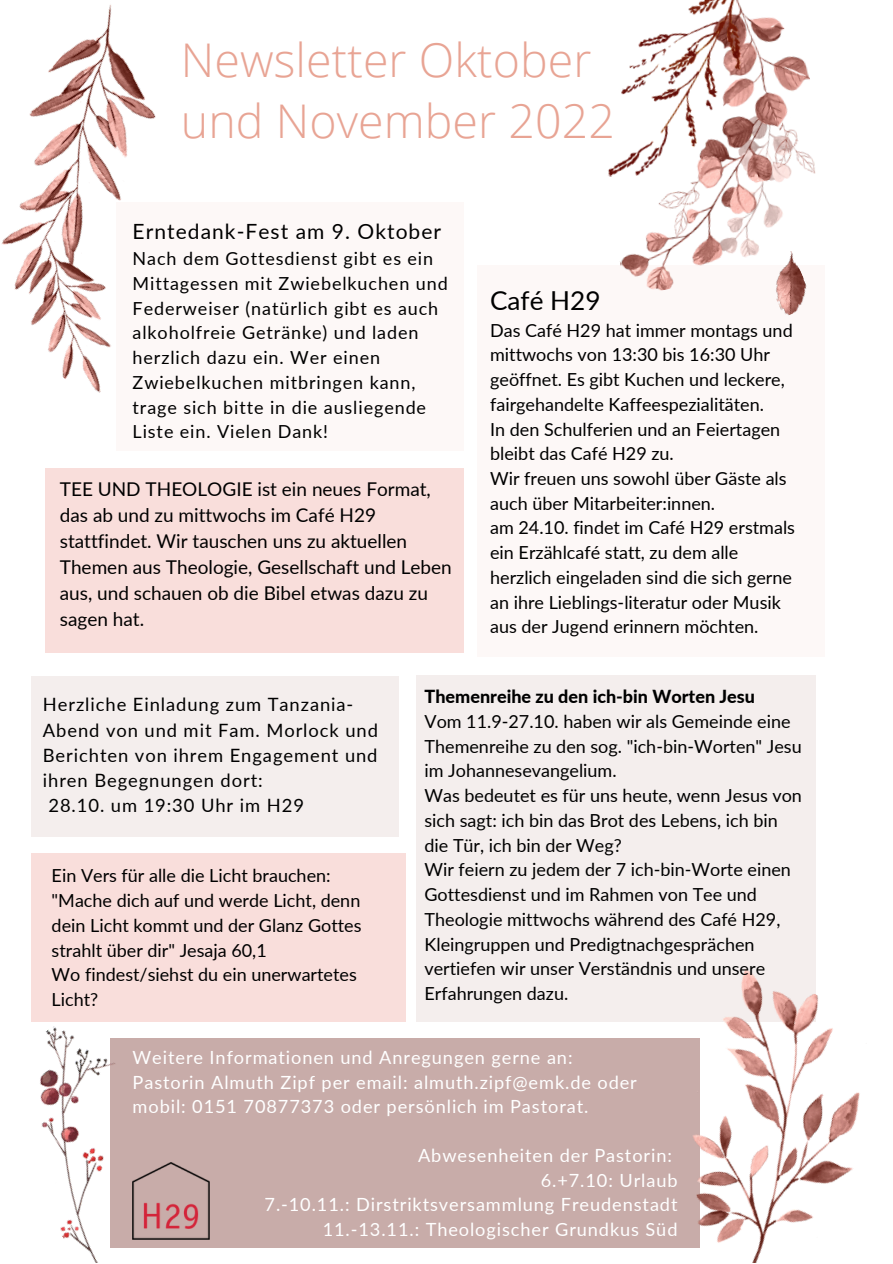
<style>
.page{position:relative;width:893px;height:1264px;background:#fff}
.page>*{position:absolute;margin:0;border:0;box-sizing:border-box;transform-origin:0 0}
.t1{font:300 46.5px/60.8px "Open Sans";letter-spacing:.005em;color:#e8a494}
.t2{font:26.1px "Lato";color:#000}
.t3{font:21px "Lato";letter-spacing:.05em;color:#000}
.t4{font:19.05px/26.1px "Lato";color:#000}
.t5{font:18.3px "Lato";letter-spacing:.05em;color:#000}
.t6{font:18.15px/24.5px "Lato";letter-spacing:.05em;color:#fff}
.t7{font:18px/24.8px "Lato";color:#000}
.t8{font:18px/24.8px "Lato";letter-spacing:.05em;color:#000}
.t9{font:800 18px "Lato";color:#000}
</style>
<div class="page">
<div style="left:477px;top:265px;width:347px;height:391px;background:#fdf8f7"></div>
<div style="left:31px;top:853px;width:374px;height:168px;background:#f9dedb"></div>
<div style="left:46px;top:468px;width:418px;height:185px;background:#f9dedb"></div>
<div style="left:31px;top:675px;width:368px;height:161px;background:#f4eeed"></div>
<div style="left:111px;top:1038px;width:589px;height:209px;background:#c8aca9"></div>
<div style="left:416px;top:675px;width:399px;height:346px;background:#f4eeed"></div>
<img style="left:1px;top:4px;width:155px;height:389px">
<img style="left:31px;top:1021px;width:189px;height:241px">
<img style="left:620px;top:17px;width:196px;height:274px">
<img style="left:608px;top:0;width:154px;height:200px">
<img style="left:602px;top:956px;width:258px;height:306px">
<img style="left:760px;top:250px;width:54px;height:65px">
<div style="left:116px;top:202px;width:347px;height:249px;background:#fdf8f7"></div>
<img style="left:133px;top:1162px;width:76px;height:77px">
<h1 class="t1" style="left:181px;top:28px;width:435px">Newsletter Oktober und November 2022</h1>
<p class="t3" style="left:133px;top:219px;width:310px">Erntedank-Fest am 9. Oktober</p>
<p class="t8" style="left:133px;top:246px;width:316px">Nach dem Gottesdienst gibt es ein<br>Mittagessen mit Zwiebelkuchen und<br>Federweiser (natürlich gibt es auch alkoholfreie Getränke) und laden herzlich dazu ein. Wer einen<br>Zwiebelkuchen mitbringen kann, trage sich bitte in die ausliegende<br>Liste ein. Vielen Dank!</p>
<p class="t4" style="left:60px;top:475px;width:393px">TEE UND THEOLOGIE ist ein neues Format, das ab und zu mittwochs im Café H29 stattfindet. Wir tauschen uns zu aktuellen Themen aus Theologie, Gesellschaft und Leben aus, und schauen ob die Bibel etwas dazu zu sagen hat.</p>
<h2 class="t2" style="left:490px;top:284px;width:112px">Café H29</h2>
<p class="t7" style="left:490px;top:317px;width:306px">Das Café H29 hat immer montags und mittwochs von 13:30 bis 16:30 Uhr geöffnet. Es gibt Kuchen und leckere, fairgehandelte Kaffeespezialitäten.<br>In den Schulferien und an Feiertagen bleibt das Café H29 zu.<br>Wir freuen uns sowohl über Gäste als auch über Mitarbeiter:innen.<br>am 24.10. findet im Café H29 erstmals ein Erzählcafé statt, zu dem alle herzlich eingeladen sind die sich gerne an ihre Lieblings-literatur oder Musik aus der Jugend erinnern möchten.</p>
<p class="t5" style="left:43px;top:693px;width:312px">Herzliche Einladung zum Tanzania-</p>
<p class="t5" style="left:43px;top:718px;width:336px">Abend von und mit Fam. Morlock und</p>
<p class="t5" style="left:43px;top:743px;width:336px">Berichten von ihrem Engagement und</p>
<p class="t5" style="left:43px;top:769px;width:221px">ihren Begegnungen dort:</p>
<p class="t5" style="left:48px;top:794px;width:257px">28.10. um 19:30 Uhr im H29</p>
<p class="t7" style="left:52px;top:863px;width:311px">Ein Vers für alle die Licht brauchen: "Mache dich auf und werde Licht, denn dein Licht kommt und der Glanz Gottes strahlt über dir" Jesaja 60,1<br>Wo findest/siehst du ein unerwartetes<br>Licht?</p>
<p class="t9" style="left:424px;top:685px;width:332px">Themenreihe zu den ich-bin Worten Jesu</p>
<p class="t7" style="left:424px;top:708px;width:379px">Vom 11.9-27.10. haben wir als Gemeinde eine Themenreihe zu den sog. "ich-bin-Worten" Jesu im Johannesevangelium.<br>Was bedeutet es für uns heute, wenn Jesus von sich sagt: ich bin das Brot des Lebens, ich bin die Tür, ich bin der Weg?<br>Wir feiern zu jedem der 7 ich-bin-Worte einen Gottesdienst und im Rahmen von Tee und Theologie mittwochs während des Café H29, Kleingruppen und Predigtnachgesprächen vertiefen wir unser Verständnis und unsere Erfahrungen dazu.</p>
<p class="t6" style="left:133px;top:1045px;width:506px">Weitere Informationen und Anregungen gerne an:<br>Pastorin Almuth Zipf per email: almuth.zipf@emk.de oder mobil: 0151 70877373 oder persönlich im Pastorat.</p>
<p class="t6" style="left:418px;top:1142px;width:255px">Abwesenheiten der Pastorin:</p>
<p class="t6" style="left:540px;top:1167px;width:138px">6.+7.10: Urlaub</p>
<p class="t6" style="left:264px;top:1191px;width:414px">7.-10.11.: Dirstriktsversammlung Freudenstadt</p>
<p class="t6" style="left:323px;top:1216px;width:356px">11.-13.11.: Theologischer Grundkus Süd</p>
</div>
